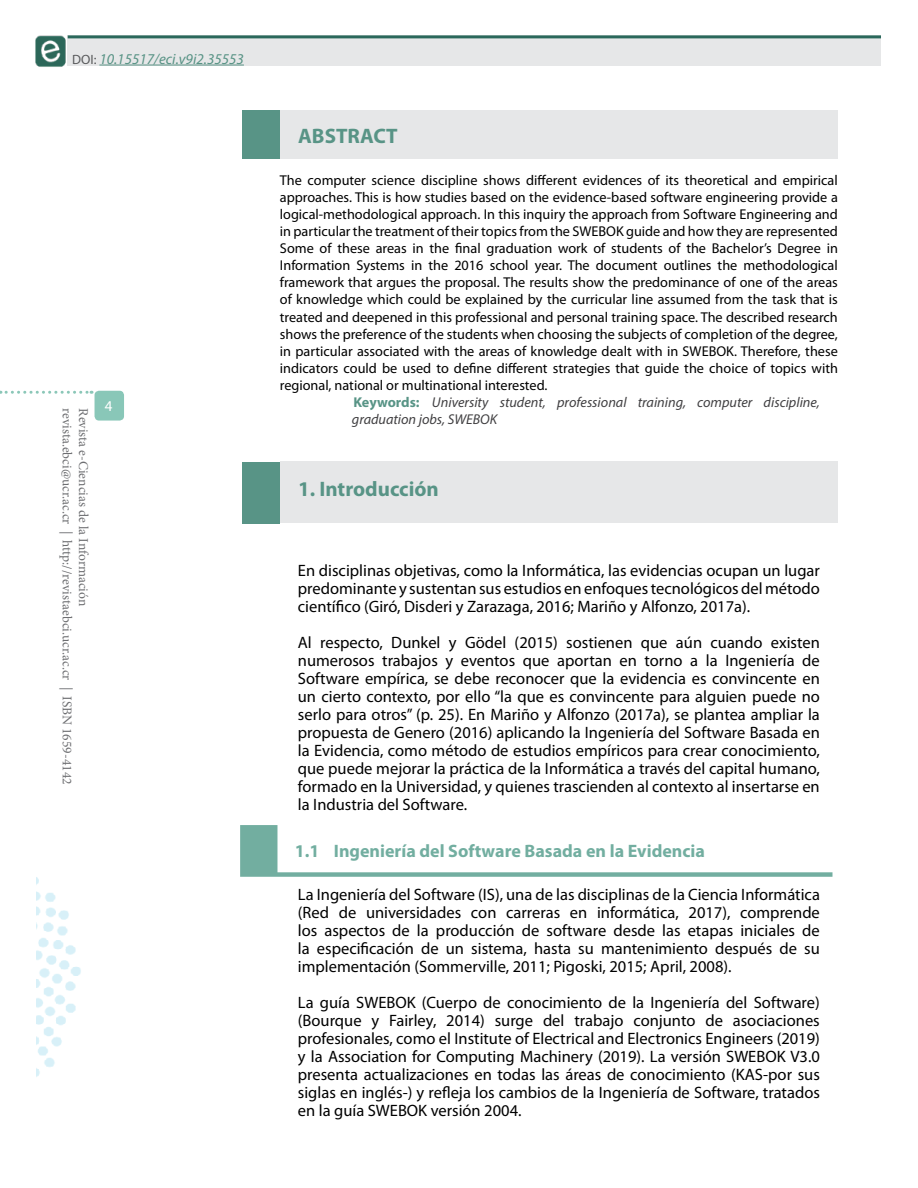
<style>
.page{position:relative;width:918px;height:1188px;background:#fff}
.page>*{position:absolute;margin:0;border:0;box-sizing:border-box;transform-origin:0 0}
.t1{font:700 21px "Myriad Pro";color:#589486}
.t2{font:700 18px "Myriad Pro";color:#72aea0}
.t3{font:16.5px/18px "Myriad Pro";color:#000;text-align:justify}
.t4{font:italic 15px "Myriad Pro";color:#589385}
.t5{font:15px "Myriad Pro";color:#fff}
.t6{font:14.25px "Myriad Pro";color:#000}
.t7{font:italic 14.25px "Myriad Pro";color:#414042}
.t8{font:13.5px "Minion Pro";color:#6d6e71}
.s1{font-style:normal;font-size:13.5px;color:#58595b}
.s2{font-weight:700;font-style:normal;color:#589486}
</style>
<div class="page">
<img style="left:35px;top:35px;width:33px;height:32px">
<div style="left:68px;top:35px;width:813px;height:31px;background:#e6e7e8"></div>
<hr style="left:99px;top:65px;width:145px;height:1px;background:#589385">
<hr style="left:68px;top:35px;width:813px;height:3px;background:#2a685b">
<svg style="left:0;top:391px;width:92px;height:3px"></svg>
<div style="left:95px;top:391px;width:29px;height:30px;background:#89c7b8;border-radius:4px"></div>
<img style="left:36px;top:877px;width:45px;height:200px">
<div style="left:243px;top:110px;width:37px;height:49px;background:#589486"></div>
<div style="left:280px;top:110px;width:558px;height:49px;background:#e6e7e8"></div>
<div style="left:242px;top:462px;width:38px;height:62px;background:#589486"></div>
<div style="left:280px;top:462px;width:558px;height:61px;background:#e6e7e8"></div>
<svg style="left:240px;top:825px;width:593px;height:52px"></svg>
<p class="t4" style="left:72px;top:49px;width:173px"><span class="s1">DOI:</span> 10.15517/eci.v9i2.35553</p>
<p class="t8" style="left:76px;top:408px;width:378px;rotate:90deg">revista.ebci@ucr.ac.cr | http://revistaebci.ucr.ac.cr | ISBN 1659-4142</p>
<p class="t8" style="left:92px;top:408px;width:199px;rotate:90deg">Revista e-Ciencias de la Información</p>
<p class="t5" style="left:105px;top:397px;width:9px">4</p>
<p class="t1" style="left:298px;top:124px;width:101px">ABSTRACT</p>
<p class="t6" style="left:280px;top:171px;width:559px">The computer science discipline shows different evidences of its theoretical and empirical</p>
<p class="t6" style="left:280px;top:188px;width:560px">approaches. This is how studies based on the evidence-based software engineering provide a</p>
<p class="t6" style="left:280px;top:205px;width:560px">logical-methodological approach. In this inquiry the approach from Software Engineering and</p>
<p class="t6" style="left:280px;top:223px;width:560px">in particular the treatment of their topics from the SWEBOK guide and how they are represented</p>
<p class="t6" style="left:280px;top:240px;width:560px">Some of these areas in the final graduation work of students of the Bachelor’s Degree in</p>
<p class="t6" style="left:280px;top:257px;width:559px">Information Systems in the 2016 school year. The document outlines the methodological</p>
<p class="t6" style="left:280px;top:274px;width:560px">framework that argues the proposal. The results show the predominance of one of the areas</p>
<p class="t6" style="left:280px;top:291px;width:560px">of knowledge which could be explained by the curricular line assumed from the task that is</p>
<p class="t6" style="left:280px;top:308px;width:559px">treated and deepened in this professional and personal training space. The described research</p>
<p class="t6" style="left:280px;top:325px;width:560px">shows the preference of the students when choosing the subjects of completion of the degree,</p>
<p class="t6" style="left:280px;top:342px;width:559px">in particular associated with the areas of knowledge dealt with in SWEBOK. Therefore, these</p>
<p class="t6" style="left:280px;top:359px;width:560px">indicators could be used to define different strategies that guide the choice of topics with</p>
<p class="t6" style="left:280px;top:376px;width:269px">regional, national or multinational interested.</p>
<p class="t7" style="left:353px;top:393px;width:468px"><span class="s2">Keywords:</span> University student, professional training, computer discipline,</p>
<p class="t7" style="left:352px;top:411px;width:147px">graduation jobs, SWEBOK</p>
<p class="t1" style="left:298px;top:477px;width:142px">1. Introducción</p>
<p class="t3" style="left:298px;top:561px;width:524px">En disciplinas objetivas, como la Informática, las evidencias ocupan un lugar predominante y sustentan sus estudios en enfoques tecnológicos del método científico (Giró, Disderi y Zarazaga, 2016; Mariño y Alfonzo, 2017a).</p>
<p class="t3" style="left:298px;top:633px;width:524px">Al respecto, Dunkel y Gödel (2015) sostienen que aún cuando existen numerosos trabajos y eventos que aportan en torno a la Ingeniería de Software empírica, se debe reconocer que la evidencia es convincente en un cierto contexto, por ello “la que es convincente para alguien puede no serlo para otros” (p. 25). En Mariño y Alfonzo (2017a), se plantea ampliar la propuesta de Genero (2016) aplicando la Ingeniería del Software Basada en la Evidencia, como método de estudios empíricos para crear conocimiento, que puede mejorar la práctica de la Informática a través del capital humano, formado en la Universidad, y quienes trascienden al contexto al insertarse en la Industria del Software.</p>
<p class="t2" style="left:295px;top:841px;width:412px">1.1 Ingeniería del Software Basada en la Evidencia</p>
<p class="t3" style="left:298px;top:885px;width:524px">La Ingeniería del Software (IS), una de las disciplinas de la Ciencia Informática (Red de universidades con carreras en informática, 2017), comprende los aspectos de la producción de software desde las etapas iniciales de la especificación de un sistema, hasta su mantenimiento después de su implementación (Sommerville, 2011; Pigoski, 2015; April, 2008).</p>
<p class="t3" style="left:298px;top:993px;width:524px">La guía SWEBOK (Cuerpo de conocimiento de la Ingeniería del Software) (Bourque y Fairley, 2014) surge del trabajo conjunto de asociaciones profesionales, como el Institute of Electrical and Electronics Engineers (2019) y la Association for Computing Machinery (2019). La versión SWEBOK V3.0 presenta actualizaciones en todas las áreas de conocimiento (KAS-por sus siglas en inglés-) y refleja los cambios de la Ingeniería de Software, tratados en la guía SWEBOK versión 2004.</p>
</div>
